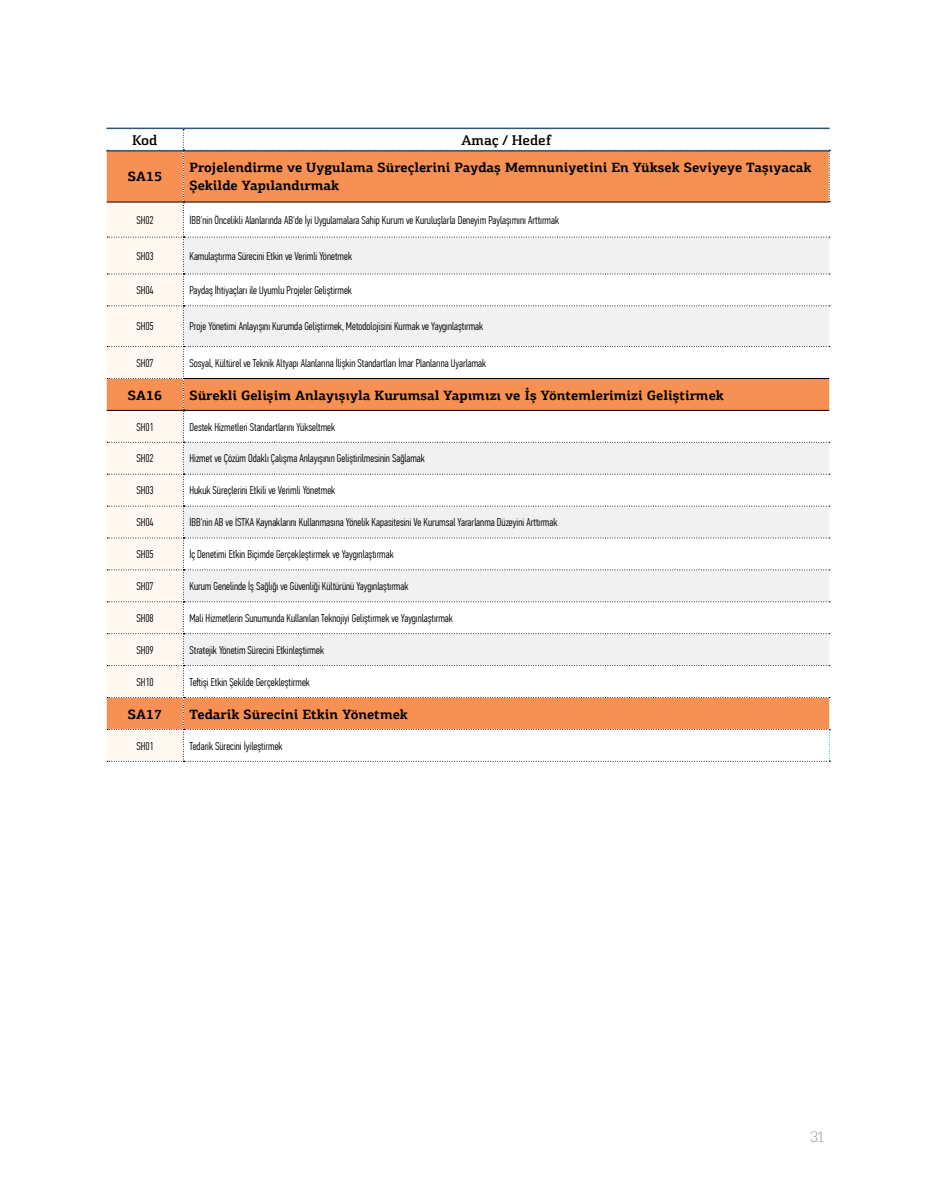
<style>
.page{position:relative;width:936px;height:1191px;background:#fff}
.page>*{position:absolute;margin:0;border:0;box-sizing:border-box;transform-origin:0 0}
.t1{font:300 15px "Aleo";color:#939598}
.t2{font:700 13.5px/18px "PF Agora Slab Pro";color:#000}
.t3{font:500 13.5px "Chatype";letter-spacing:-.005em;color:#000}
.t4{font:300 11.25px "PF Din Text Comp Pro";color:#000}
</style>
<div class="page">
<hr style="left:106px;top:128px;width:77px;height:1px;background:#2e5671">
<hr style="left:183px;top:128px;width:646px;height:1px;background:#2e5671">
<hr style="left:106px;top:150px;width:77px;height:2px;background:#2e5671">
<svg style="left:107px;top:129px;width:723px;height:633px"></svg>
<p class="t3" style="left:132px;top:132px;width:27px">Kod</p>
<p class="t3" style="left:461px;top:132px;width:91px">Amaç / Hedef</p>
<p class="t2" style="left:128px;top:167px;width:36px">SA15</p>
<p class="t2" style="left:189px;top:158px;width:623px">Projelendirme ve Uygulama Süreçlerini Paydaş Memnuniyetini En Yüksek Seviyeye Taşıyacak<br>Şekilde Yapılandırmak</p>
<p class="t4" style="left:136px;top:213px;width:19px">SH02</p>
<p class="t4" style="left:189px;top:213px;width:371px">İBB'nin Öncelikli Alanlarında AB'de İyi Uygulamalara Sahip Kurum ve Kuruluşlarla Deneyim Paylaşımını Arttırmak</p>
<p class="t4" style="left:136px;top:249px;width:19px">SH03</p>
<p class="t4" style="left:189px;top:249px;width:164px">Kamulaştırma Sürecini Etkin ve Verimli Yönetmek</p>
<p class="t4" style="left:136px;top:284px;width:19px">SH04</p>
<p class="t4" style="left:189px;top:284px;width:164px">Paydaş İhtiyaçları ile Uyumlu Projeler Geliştirmek</p>
<p class="t4" style="left:136px;top:320px;width:19px">SH05</p>
<p class="t4" style="left:189px;top:320px;width:295px">Proje Yönetimi Anlayışını Kurumda Geliştirmek, Metodolojisini Kurmak ve Yaygınlaştırmak</p>
<p class="t4" style="left:136px;top:356px;width:19px">SH07</p>
<p class="t4" style="left:189px;top:356px;width:298px">Sosyal, Kültürel ve Teknik Altyapı Alanlarına İlişkin Standartları İmar Planlarına Uyarlamak</p>
<p class="t2" style="left:128px;top:386px;width:36px">SA16</p>
<p class="t2" style="left:189px;top:386px;width:536px">Sürekli Gelişim Anlayışıyla Kurumsal Yapımızı ve İş Yöntemlerimizi Geliştirmek</p>
<p class="t4" style="left:136px;top:420px;width:19px">SH01</p>
<p class="t4" style="left:189px;top:420px;width:147px">Destek Hizmetleri Standartlarını Yükseltmek</p>
<p class="t4" style="left:136px;top:452px;width:19px">SH02</p>
<p class="t4" style="left:189px;top:452px;width:237px">Hizmet ve Çözüm Odaklı Çalışma Anlayışının Geliştirilmesinin Sağlamak</p>
<p class="t4" style="left:136px;top:484px;width:19px">SH03</p>
<p class="t4" style="left:189px;top:484px;width:147px">Hukuk Süreçlerini Etkili ve Verimli Yönetmek</p>
<p class="t4" style="left:136px;top:516px;width:19px">SH04</p>
<p class="t4" style="left:189px;top:516px;width:369px">İBB'nin AB ve İSTKA Kaynaklarını Kullanmasına Yönelik Kapasitesini Ve Kurumsal Yararlanma Düzeyini Arttırmak</p>
<p class="t4" style="left:136px;top:548px;width:19px">SH05</p>
<p class="t4" style="left:189px;top:548px;width:206px">İç Denetimi Etkin Biçimde Gerçekleştirmek ve Yaygınlaştırmak</p>
<p class="t4" style="left:136px;top:580px;width:19px">SH07</p>
<p class="t4" style="left:189px;top:580px;width:220px">Kurum Genelinde İş Sağlığı ve Güvenliği Kültürünü Yaygınlaştırmak</p>
<p class="t4" style="left:136px;top:612px;width:19px">SH08</p>
<p class="t4" style="left:189px;top:612px;width:265px">Mali Hizmetlerin Sunumunda Kullanılan Teknojiyi Geliştirmek ve Yaygınlaştırmak</p>
<p class="t4" style="left:136px;top:643px;width:19px">SH09</p>
<p class="t4" style="left:189px;top:643px;width:136px">Stratejik Yönetim Sürecini Etkinleştirmek</p>
<p class="t4" style="left:136px;top:675px;width:19px">SH10</p>
<p class="t4" style="left:189px;top:675px;width:122px">Teftişi Etkin Şekilde Gerçekleştirmek</p>
<p class="t2" style="left:128px;top:704px;width:36px">SA17</p>
<p class="t2" style="left:189px;top:704px;width:220px">Tedarik Sürecini Etkin Yönetmek</p>
<p class="t4" style="left:136px;top:739px;width:19px">SH01</p>
<p class="t4" style="left:189px;top:739px;width:95px">Tedarik Sürecini İyileştirmek</p>
<h1 class="t1" style="left:810px;top:1128px;width:16px">31</h1>
</div>
